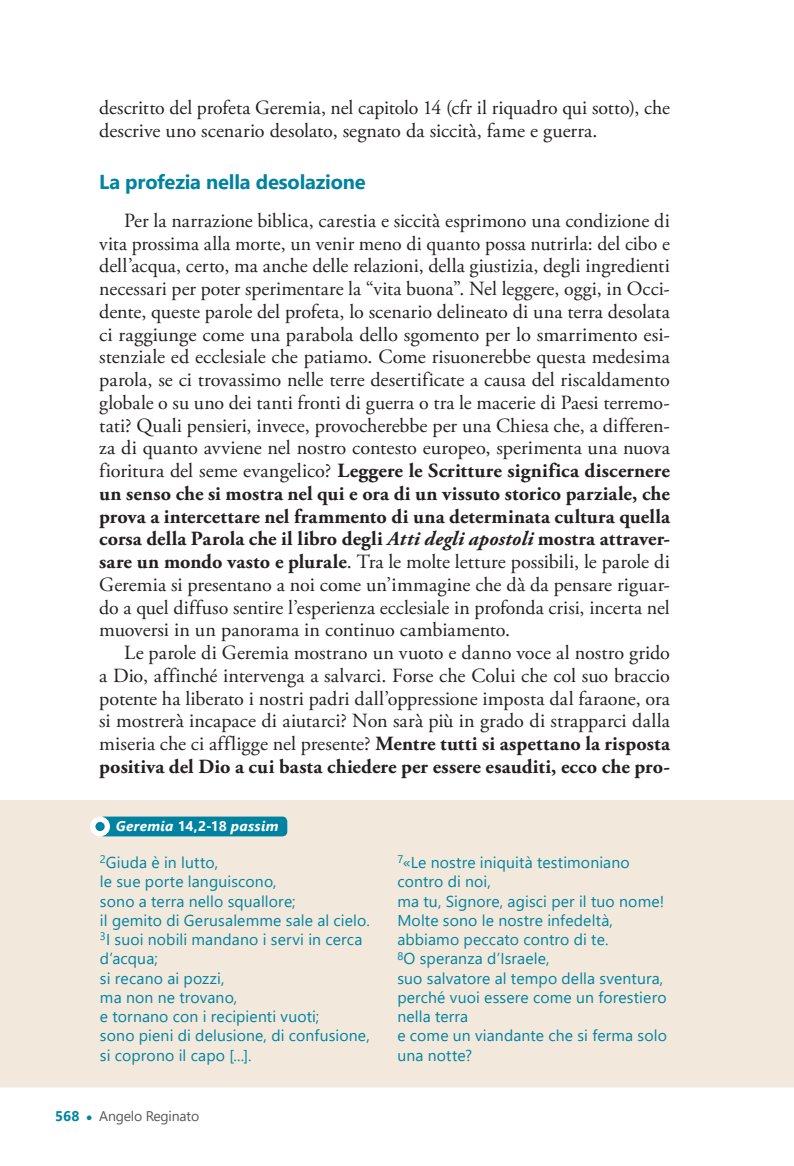
<style>
.page{position:relative;width:794px;height:1166px;background:#fff}
.page>*{position:absolute;margin:0;border:0;box-sizing:border-box;transform-origin:0 0}
._01_TESTO_ARTICOLO{font:20.12px/22.8px "Adobe Garamond Pro";color:#231f20;text-align:justify}
._03_TITOLETTO_paragr{font:700 20.12px "Segoe UI";letter-spacing:-.01em;color:#0083a1}
._01_TESTO_ARTICOLO-2{font:15.75px/19.2px "Segoe UI";letter-spacing:.01em;color:#0083a1}
.testatina_alta{font:italic 700 14px "Segoe UI";letter-spacing:.025em;color:#fff}
.t1{font:14px "Segoe UI";letter-spacing:-.015em;color:#57585a}
.s1{font-weight:700}
.s2{font-weight:700;font-style:italic}
.s3{font-style:normal}
.s4{font-weight:700;color:#0083a1}
.s5{font-size:18.9px;color:#0083a1}
</style>
<div class="page">
<div style="left:0;top:800px;width:794px;height:287px;background:#f2e9dc"></div>
<div style="left:99px;top:816px;width:188px;height:20px;background:#0083a1;border-radius:5px"></div>
<svg style="left:93px;top:819px;width:14px;height:15px"></svg>
<div style="left:90px;top:816px;width:20px;height:20px;border:5px solid #fff;border-radius:50%"></div>
<p class="_01_TESTO_ARTICOLO" style="left:99px;top:97px;width:572px">descritto del profeta Geremia, nel capitolo 14 (cfr il riquadro qui sotto), che descrive uno scenario desolato, segnato da siccità, fame e guerra.</p>
<p class="_03_TITOLETTO_paragr" style="left:99px;top:163px;width:268px">La profezia nella desolazione</p>
<p class="_01_TESTO_ARTICOLO" style="left:99px;top:210px;width:572px;text-indent:25px">Per la narrazione biblica, carestia e siccità esprimono una condizione di vita prossima alla morte, un venir meno di quanto possa nutrirla: del cibo e dell’acqua, certo, ma anche delle relazioni, della giustizia, degli ingredienti necessari per poter sperimentare la “vita buona”. Nel leggere, oggi, in Occi&shy;dente, queste parole del profeta, lo scenario delineato di una terra desolata ci raggiunge come una parabola dello sgomento per lo smarrimento esi&shy;stenziale ed ecclesiale che patiamo. Come risuonerebbe questa medesima parola, se ci trovassimo nelle terre desertificate a causa del riscaldamento globale o su uno dei tanti fronti di guerra o tra le macerie di Paesi terremo&shy;tati? Quali pensieri, invece, provocherebbe per una Chiesa che, a differen&shy;za di quanto avviene nel nostro contesto europeo, sperimenta una nuova fioritura del seme evangelico? <span class="s1">Leggere le Scritture significa discernere un senso che si mostra nel qui e ora di un vissuto storico parziale, che prova a intercettare nel frammento di una determinata cultura quella corsa della Parola che il libro degli</span> <span class="s2">Atti degli apostoli</span> <span class="s1">mostra attraver&shy;sare un mondo vasto e plurale</span>. Tra le molte letture possibili, le parole di Geremia si presentano a noi come un’immagine che dà da pensare riguar&shy;do a quel diffuso sentire l’esperienza ecclesiale in profonda crisi, incerta nel muoversi in un panorama in continuo cambiamento.</p>
<p class="_01_TESTO_ARTICOLO" style="left:99px;top:642px;width:572px;text-indent:25px">Le parole di Geremia mostrano un vuoto e danno voce al nostro grido a Dio, affinché intervenga a salvarci. Forse che Colui che col suo braccio potente ha liberato i nostri padri dall’oppressione imposta dal faraone, ora si mostrerà incapace di aiutarci? Non sarà più in grado di strapparci dalla miseria che ci affligge nel presente? <span class="s1">Mentre tutti si aspettano la risposta positiva del Dio a cui basta chiedere per essere esauditi, ecco che pro-</span></p>
<p class="testatina_alta" style="left:116px;top:813px;width:164px">Geremia <span class="s3">14,2-18</span> passim</p>
<p class="_01_TESTO_ARTICOLO-2" style="left:100px;top:851px;width:271px"><sup>2</sup>Giuda è in lutto,<br>le sue porte languiscono,<br>sono a terra nello squallore;<br>il gemito di Gerusalemme sale al cielo.<br><sup>3</sup>I suoi nobili mandano i servi in cerca d’acqua;<br>si recano ai pozzi,<br>ma non ne trovano,<br>e tornano con i recipienti vuoti;<br>sono pieni di delusione, di confusione, si coprono il capo [...].</p>
<p class="_01_TESTO_ARTICOLO-2" style="left:397px;top:851px;width:271px"><sup>7</sup>«Le nostre iniquità testimoniano contro di noi,<br>ma tu, Signore, agisci per il tuo nome!<br>Molte sono le nostre infedeltà, abbiamo peccato contro di te.<br><sup>8</sup>O speranza d’Israele,<br>suo salvatore al tempo della sventura, perché vuoi essere come un forestiero nella terra<br>e come un viandante che si ferma solo una notte?</p>
<p class="t1" style="left:55px;top:1103px;width:145px"><span class="s4">568</span> <span class="s5">•</span> Angelo Reginato</p>
</div>
